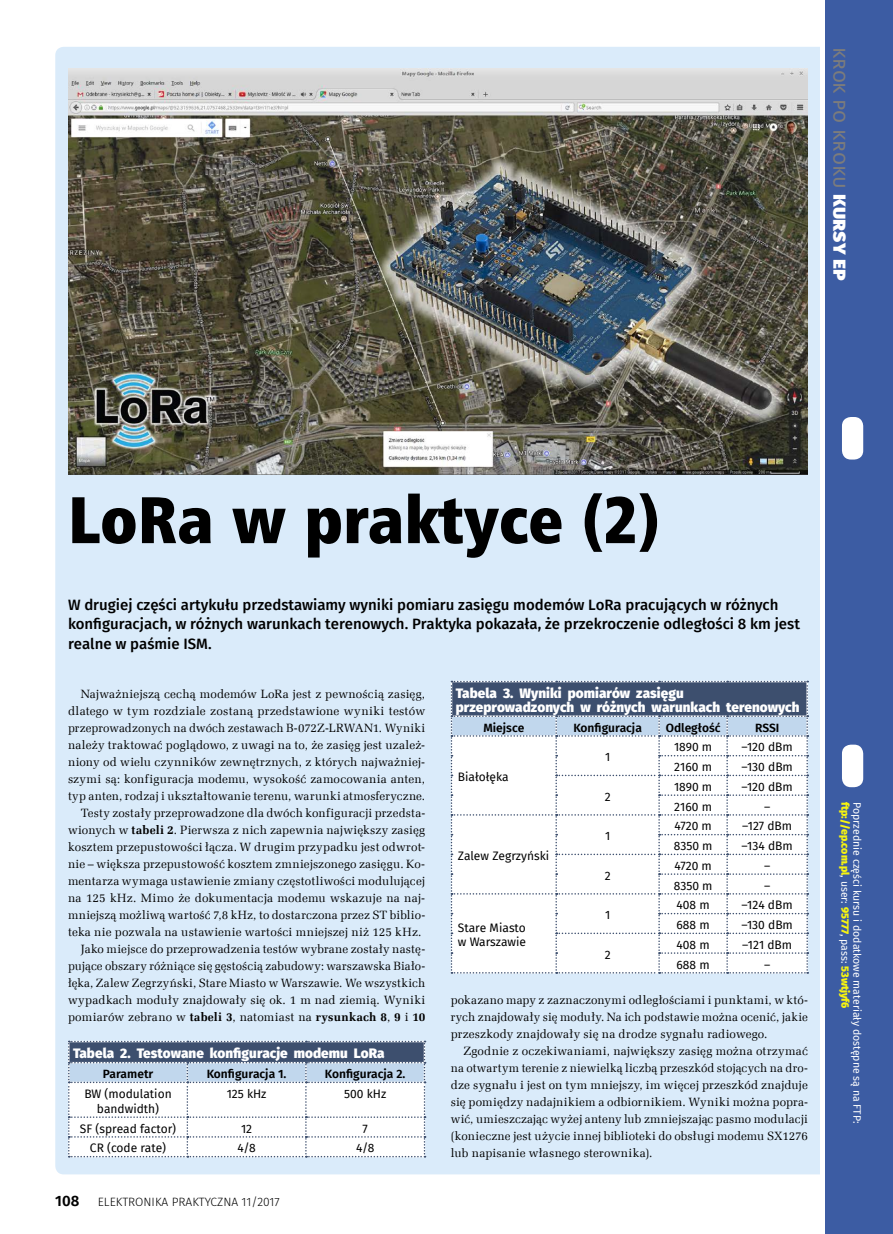
<style>
.page{position:relative;width:893px;height:1234px;background:#fff}
.page>*{position:absolute;margin:0;border:0;box-sizing:border-box;transform-origin:0 0}
.t1{font:66px "Humnst 777 X Blk Cn EU";color:#000}
.t2{font:21px "Fira Sans";color:#7c7c7c}
.t3{font:500 15px/19.5px "Fira Sans";color:#000}
.t4{font:800 13.5px/13.5px "Fira Sans";letter-spacing:.005em;color:#fff}
.t5{font:12px/17px "Zapf Ellipt EU";letter-spacing:.015em;color:#000;text-align:justify}
.t6{font:12px/15px "Fira Sans";color:#000;text-align:center}
.t7{font:600 12px "Fira Sans";color:#000}
.t8{font:300 12px "Fira Sans";color:#000}
.t9{font:10.5px "Fira Sans";color:#fff}
.t10{font:800 10.5px "Fira Sans";color:#f7f410}
.s1{font-weight:800;color:#fff}
.s2{font-weight:700}
.s3{font-weight:600;font-size:15px}
.s4{font-weight:400;color:#fff}
</style>
<div class="page">
<div style="left:55px;top:47px;width:832px;height:1127px;background:#daebfa;border-radius:9px"></div>
<div style="left:825px;top:0;width:68px;height:1233px;background:#3c5ca3"></div>
<div style="left:842px;top:417px;width:21px;height:42px;background:#fff;border-radius:9px"></div>
<div style="left:842px;top:744px;width:21px;height:43px;background:#fff;border-radius:9px"></div>
<hr style="left:821px;top:0;width:4px;height:1233px;background:#fff">
<img style="left:68px;top:68px;width:740px;height:407px">
<svg style="left:68px;top:1040px;width:357px;height:117px;background:#ced5df"></svg>
<svg style="left:451px;top:680px;width:357px;height:293px;background:#dfe3e9"></svg>
<h2 class="t2" style="left:857px;top:47px;width:235px;rotate:90deg">Krok po kroku <span class="s1">Kursy EP</span></h2>
<h1 class="t1" style="left:68px;top:477px;width:594px">LoRa w praktyce (2)</h1>
<p class="t3" style="left:68px;top:594px;width:733px">W drugiej części artykułu przedstawiamy wyniki pomiaru zasięgu modemów LoRa pracujących w różnych konfiguracjach, w różnych warunkach terenowych. Praktyka pokazała, że przekroczenie odległości 8 km jest realne w paśmie ISM.</p>
<p class="t5" style="left:81px;top:685px;width:346px">Najważniejszą cechą modemów LoRa jest z pewnością zasięg,</p>
<p class="t5" style="left:68px;top:702px;width:359px">dlatego w tym rozdziale zostaną przedstawione wyniki testów</p>
<p class="t5" style="left:68px;top:719px;width:359px">przeprowadzonych na dwóch zestawach B-072Z-LRWAN1. Wyniki</p>
<p class="t5" style="left:68px;top:736px;width:359px">należy traktować poglądowo, z uwagi na to, że zasięg jest uzależ-</p>
<p class="t5" style="left:68px;top:753px;width:359px">niony od wielu czynników zewnętrznych, z których najważniej-</p>
<p class="t5" style="left:68px;top:770px;width:359px">szymi są: konfiguracja modemu, wysokość zamocowania anten,</p>
<p class="t5" style="left:68px;top:787px;width:359px">typ anten, rodzaj i ukształtowanie terenu, warunki atmosferyczne.</p>
<p class="t5" style="left:81px;top:804px;width:346px">Testy zostały przeprowadzone dla dwóch konfiguracji przedsta-</p>
<p class="t5" style="left:68px;top:821px;width:359px">wionych w <span class="s2">tabeli 2</span>. Pierwsza z nich zapewnia największy zasięg</p>
<p class="t5" style="left:68px;top:838px;width:359px">kosztem przepustowości łącza. W drugim przypadku jest odwrot-</p>
<p class="t5" style="left:68px;top:855px;width:359px">nie – większa przepustowość kosztem zmniejszonego zasięgu. Ko-</p>
<p class="t5" style="left:68px;top:872px;width:359px">mentarza wymaga ustawienie zmiany częstotliwości modulującej</p>
<p class="t5" style="left:68px;top:889px;width:359px">na 125 kHz. Mimo że dokumentacja modemu wskazuje na naj-</p>
<p class="t5" style="left:68px;top:906px;width:359px">mniejszą możliwą wartość 7,8 kHz, to dostarczona przez ST biblio-</p>
<p class="t5" style="left:68px;top:923px;width:355px">teka nie pozwala na ustawienie wartości mniejszej niż 125 kHz.</p>
<p class="t5" style="left:81px;top:940px;width:346px">Jako miejsce do przeprowadzenia testów wybrane zostały nastę-</p>
<p class="t5" style="left:68px;top:957px;width:359px">pujące obszary różniące się gęstością zabudowy: warszawska Biało-</p>
<p class="t5" style="left:68px;top:974px;width:359px">łęka, Zalew Zegrzyński, Stare Miasto w Warszawie. We wszystkich</p>
<p class="t5" style="left:68px;top:991px;width:359px">wypadkach moduły znajdowały się ok. 1 m nad ziemią. Wyniki</p>
<p class="t5" style="left:68px;top:1008px;width:359px">pomiarów zebrano w <span class="s2">tabeli 3</span>, natomiast na <span class="s2">rysunkach 8</span>, <span class="s2">9</span> i <span class="s2">10</span></p>
<p class="t4" style="left:73px;top:1045px;width:313px">Tabela 2. Testowane konfiguracje modemu LoRa</p>
<p class="t7" style="left:103px;top:1063px;width:52px">Parametr</p>
<p class="t7" style="left:207px;top:1063px;width:81px">Konfiguracja 1.</p>
<p class="t7" style="left:325px;top:1063px;width:82px">Konfiguracja 2.</p>
<p class="t6" style="left:84px;top:1085px;width:89px">BW (modulation bandwidth)</p>
<p class="t6" style="left:227px;top:1085px;width:41px">125 kHz</p>
<p class="t6" style="left:344px;top:1085px;width:44px">500 kHz</p>
<p class="t6" style="left:80px;top:1120px;width:98px">SF (spread factor)</p>
<p class="t6" style="left:241px;top:1120px;width:13px">12</p>
<p class="t6" style="left:363px;top:1120px;width:7px">7</p>
<p class="t6" style="left:90px;top:1140px;width:78px">CR (code rate)</p>
<p class="t6" style="left:237px;top:1140px;width:20px">4/8</p>
<p class="t6" style="left:356px;top:1140px;width:20px">4/8</p>
<p class="t8" style="left:55px;top:1193px;width:226px"><span class="s3">108</span> ELEKTRONIKA PRAKTYCZNA 11/2017</p>
<p class="t4" style="left:456px;top:685px;width:345px">Tabela 3. Wyniki pomiarów zasięgu przeprowadzonych w różnych warunkach terenowych</p>
<p class="t7" style="left:483px;top:717px;width:42px">Miejsce</p>
<p class="t7" style="left:573px;top:717px;width:70px">Konfiguracja</p>
<p class="t7" style="left:666px;top:717px;width:56px">Odległość</p>
<p class="t7" style="left:755px;top:717px;width:26px">RSSI</p>
<p class="t6" style="left:458px;top:768px;width:52px">Białołęka</p>
<p class="t6" style="left:674px;top:739px;width:40px">1890 m</p>
<p class="t6" style="left:741px;top:739px;width:53px">–120 dBm</p>
<p class="t6" style="left:674px;top:759px;width:39px">2160 m</p>
<p class="t6" style="left:741px;top:759px;width:53px">–130 dBm</p>
<p class="t6" style="left:605px;top:749px;width:7px">1</p>
<p class="t6" style="left:674px;top:778px;width:40px">1890 m</p>
<p class="t6" style="left:741px;top:778px;width:53px">–120 dBm</p>
<p class="t6" style="left:674px;top:798px;width:39px">2160 m</p>
<p class="t6" style="left:764px;top:798px;width:8px">–</p>
<p class="t6" style="left:605px;top:788px;width:7px">2</p>
<p class="t6" style="left:458px;top:847px;width:93px">Zalew Zegrzyński</p>
<p class="t6" style="left:458px;top:919px;width:70px;line-height:14.4px;text-align:left">Stare Miasto w Warszawie</p>
<p class="t6" style="left:605px;top:828px;width:7px">1</p>
<p class="t6" style="left:605px;top:867px;width:7px">2</p>
<p class="t6" style="left:605px;top:907px;width:7px">1</p>
<p class="t6" style="left:605px;top:946px;width:7px">2</p>
<p class="t6" style="left:674px;top:818px;width:39px">4720 m</p>
<p class="t6" style="left:742px;top:818px;width:51px">–127 dBm</p>
<p class="t6" style="left:674px;top:837px;width:40px">8350 m</p>
<p class="t6" style="left:742px;top:837px;width:53px">–134 dBm</p>
<p class="t6" style="left:674px;top:857px;width:39px">4720 m</p>
<p class="t6" style="left:764px;top:857px;width:8px">–</p>
<p class="t6" style="left:674px;top:877px;width:40px">8350 m</p>
<p class="t6" style="left:764px;top:877px;width:8px">–</p>
<p class="t6" style="left:677px;top:897px;width:35px">408 m</p>
<p class="t6" style="left:742px;top:897px;width:53px">–124 dBm</p>
<p class="t6" style="left:677px;top:916px;width:35px">688 m</p>
<p class="t6" style="left:741px;top:916px;width:53px">–130 dBm</p>
<p class="t6" style="left:677px;top:936px;width:35px">408 m</p>
<p class="t6" style="left:742px;top:936px;width:51px">–121 dBm</p>
<p class="t6" style="left:677px;top:956px;width:35px">688 m</p>
<p class="t6" style="left:764px;top:956px;width:8px">–</p>
<p class="t5" style="left:451px;top:991px;width:359px">pokazano mapy z zaznaczonymi odległościami i punktami, w któ&shy;rych znajdowały się moduły. Na ich podstawie można ocenić, jakie przeszkody znajdowały się na drodze sygnału radiowego.</p>
<p class="t5" style="left:451px;top:1042px;width:359px;text-indent:13px">Zgodnie z oczekiwaniami, największy zasięg można otrzymać na otwartym terenie z niewielką liczbą przeszkód stojących na dro&shy;dze sygnału i jest on tym mniejszy, im więcej przeszkód znajduje się pomiędzy nadajnikiem a odbiornikiem. Wyniki można popra&shy;wić, umieszczając wyżej anteny lub zmniejszając pasmo modulacji (konieczne jest użycie innej biblioteki do obsługi modemu SX1276 lub napisanie własnego sterownika).</p>
<p class="t10" style="left:854px;top:801px;width:208px;rotate:90deg">ftp://ep.com.pl<span class="s4">, user:</span> 95777<span class="s4">, pass:</span> 53wtjyf6</p>
<p class="t9" style="left:865px;top:801px;width:323px;rotate:90deg">Poprzednie części kursu i dodatkowe materiały dostępne są na FTP:</p>
</div>
